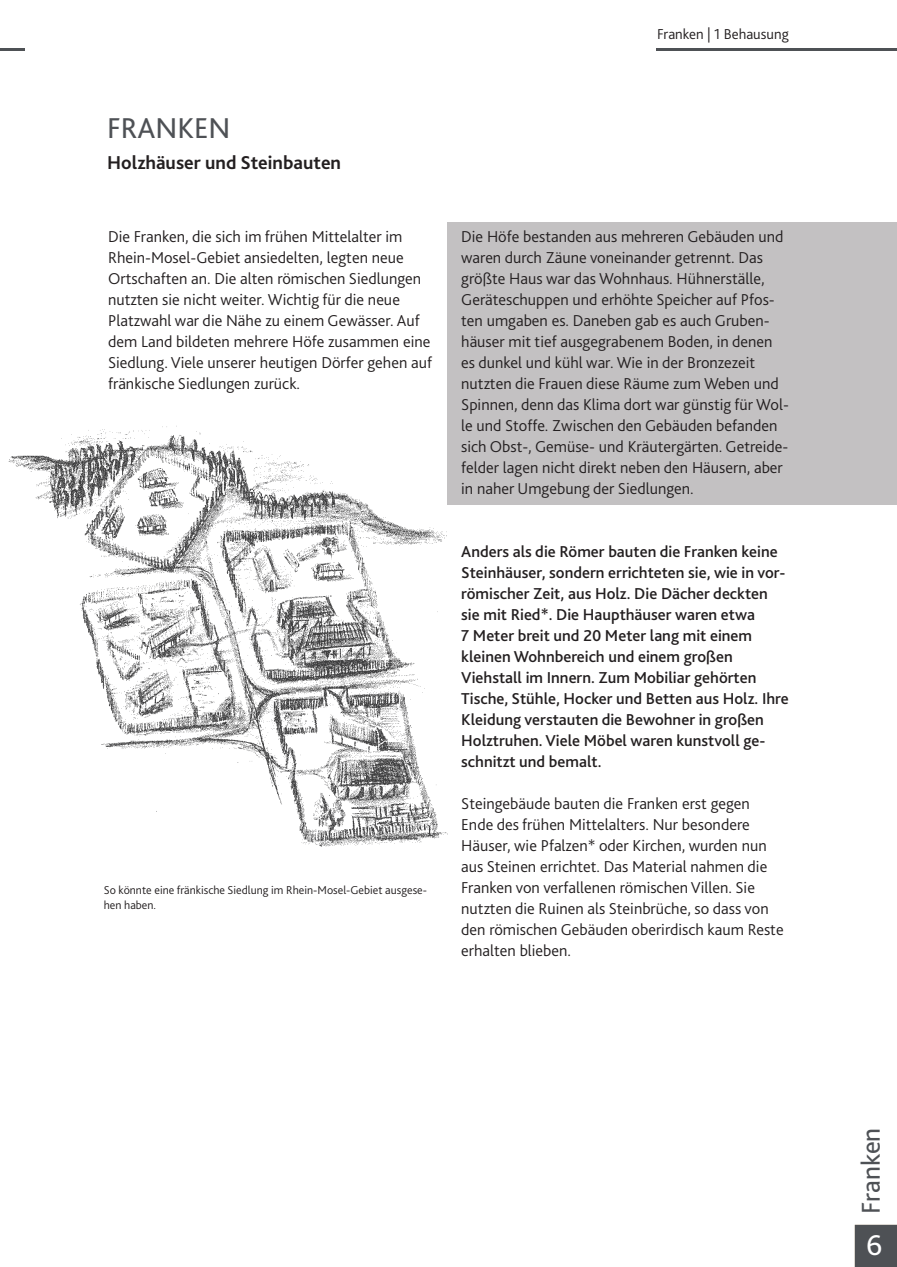
<style>
.page{position:relative;width:897px;height:1267px;background:#fff}
.page>*{position:absolute;margin:0;border:0;box-sizing:border-box;transform-origin:0 0}
.t1{font:30px "Bliss 2";color:#4e5155}
.t2{font:30px "Bliss 2";color:#fff}
.t3{font:27px "Bliss 2";color:#4e5155}
.t4{font:700 19.5px "Bliss 2";color:#231f20}
.t5{font:300 16.5px/21px "Bliss 2";color:#231f20}
.t6{font:500 16.5px/21px "Bliss 2";color:#231f20}
.t7{font:300 15px "Bliss 2";color:#231f20}
.t8{font:300 12px/15px "Bliss 2";color:#231f20}
</style>
<div class="page">
<div style="left:447px;top:222px;width:449px;height:282px;background:#c3c1c2"></div>
<hr style="left:656px;top:48px;width:240px;height:3px;background:#4e5155">
<hr style="left:0;top:48px;width:24px;height:3px;background:#4e5155">
<img style="left:8px;top:425px;width:439px;height:422px">
<div style="left:854px;top:1224px;width:43px;height:43px;background:#4e5155"></div>
<p class="t7" style="left:657px;top:24px;width:133px">Franken | 1 Behausung</p>
<h1 class="t1" style="left:107px;top:110px;width:125px">FRANKEN</h1>
<p class="t4" style="left:107px;top:150px;width:235px">Holzhäuser und Steinbauten</p>
<p class="t5" style="left:108px;top:225px;width:325px">Die Franken, die sich im frühen Mittelalter im Rhein-Mosel-Gebiet ansiedelten, legten neue Ortschaften an. Die alten römischen Siedlungen nutzten sie nicht weiter. Wichtig für die neue Platzwahl war die Nähe zu einem Gewässer. Auf dem Land bildeten mehrere Höfe zusammen eine Siedlung. Viele unserer heutigen Dörfer gehen auf fränkische Siedlungen zurück.</p>
<p class="t8" style="left:104px;top:881px;width:325px">So könnte eine fränkische Siedlung im Rhein-Mosel-Gebiet ausgese&shy;hen haben.</p>
<p class="t5" style="left:461px;top:225px;width:329px">Die Höfe bestanden aus mehreren Gebäuden und waren durch Zäune voneinander getrennt. Das größte Haus war das Wohnhaus. Hühnerställe, Geräteschuppen und erhöhte Speicher auf Pfos&shy;ten umgaben es. Daneben gab es auch Gruben&shy;häuser mit tief ausgegrabenem Boden, in denen es dunkel und kühl war. Wie in der Bronzezeit nutzten die Frauen diese Räume zum Weben und Spinnen, denn das Klima dort war günstig für Wol&shy;le und Stoffe. Zwischen den Gebäuden befanden sich Obst-, Gemüse- und Kräutergärten. Getreide&shy;felder lagen nicht direkt neben den Häusern, aber in naher Umgebung der Siedlungen.</p>
<p class="t6" style="left:461px;top:540px;width:329px">Anders als die Römer bauten die Franken keine Steinhäuser, sondern errichteten sie, wie in vor&shy;römischer Zeit, aus Holz. Die Dächer deckten sie mit Ried*. Die Haupthäuser waren etwa<br>7 Meter breit und 20 Meter lang mit einem kleinen Wohnbereich und einem großen Viehstall im Innern. Zum Mobiliar gehörten Tische, Stühle, Hocker und Betten aus Holz. Ihre Kleidung verstauten die Bewohner in großen Holztruhen. Viele Möbel waren kunstvoll ge&shy;schnitzt und bemalt.</p>
<p class="t5" style="left:461px;top:792px;width:324px">Steingebäude bauten die Franken erst gegen Ende des frühen Mittelalters. Nur besondere Häuser, wie Pfalzen* oder Kirchen, wurden nun aus Steinen errichtet. Das Material nahmen die Franken von verfallenen römischen Villen. Sie nutzten die Ruinen als Steinbrüche, so dass von den römischen Gebäuden oberirdisch kaum Reste erhalten blieben.</p>
<h2 class="t3" style="left:854px;top:1213px;width:88px;rotate:-90deg">Franken</h2>
<h1 class="t2" style="left:866px;top:1226px;width:18px">61</h1>
</div>
